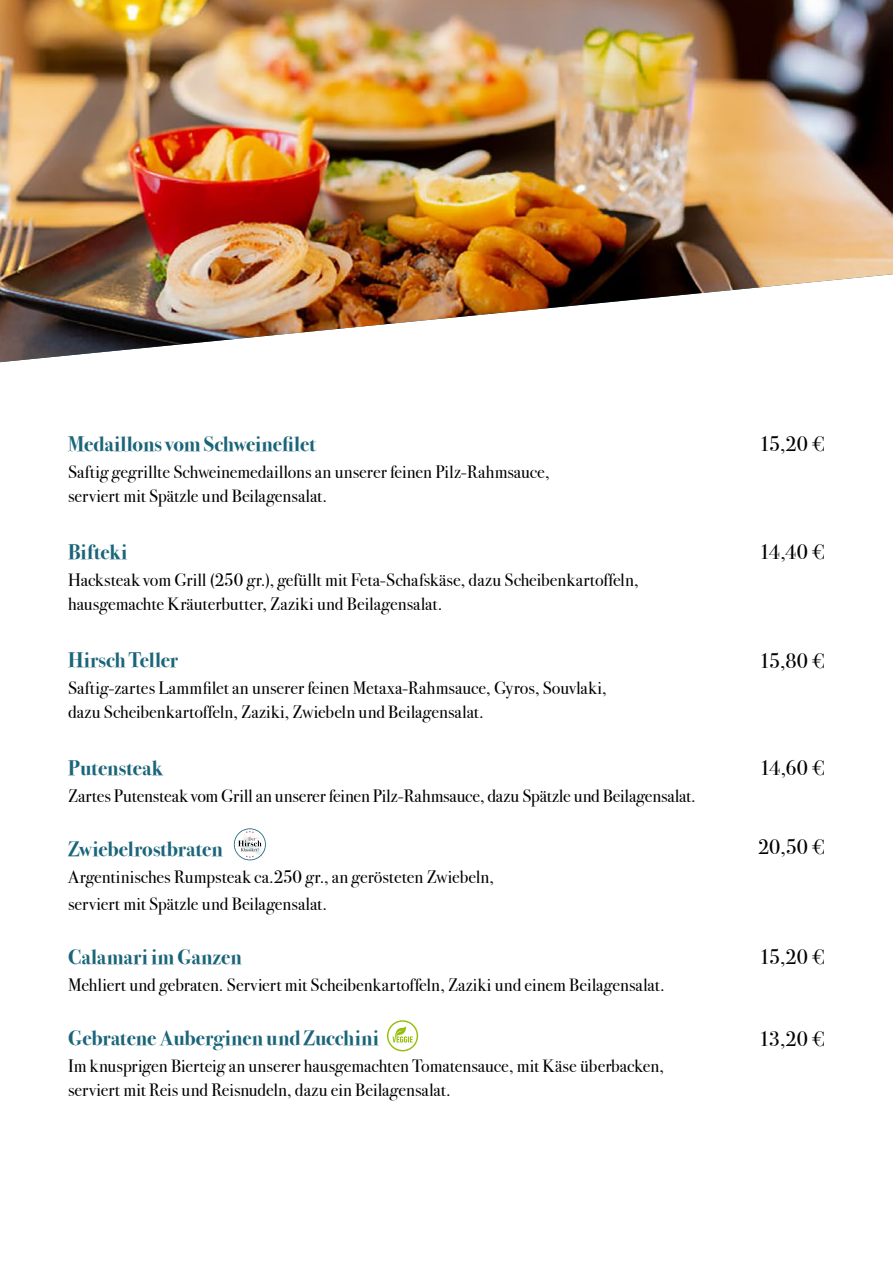
<style>
.page{position:relative;width:893px;height:1263px;background:#fff}
.page>*{position:absolute;margin:0;border:0;box-sizing:border-box;transform-origin:0 0}
.t1{font:700 21px "Bodoni Svty Two ITCTT";color:#1b657a}
.t2{font:21px "Bodoni Svty Two ITCTT";letter-spacing:-.005em;color:#000}
.t3{font:18px/24px "Bodoni Svty Two ITCTT";color:#000}
</style>
<div class="page">
<img style="left:0;top:0;width:893px;height:362px">
<svg style="left:387px;top:1020px;width:31px;height:31px"></svg>
<svg style="left:388px;top:1021px;width:29px;height:29px"></svg>
<svg style="left:234px;top:828px;width:32px;height:32px"></svg>
<p class="t1" style="left:68px;top:426px;width:249px">Medaillons vom Schweinefilet</p>
<p class="t3" style="left:68px;top:458px;width:483px">Saftig gegrillte Schweinemedaillons an unserer feinen Pilz-Rahmsauce, serviert mit Spätzle und Beilagensalat.</p>
<p class="t1" style="left:68px;top:534px;width:61px">Bifteki</p>
<p class="t3" style="left:68px;top:566px;width:572px">Hacksteak vom Grill (250 gr.), gefüllt mit Feta-Schafskäse, dazu Scheibenkartoffeln, hausgemachte Kräuterbutter, Zaziki und Beilagensalat.</p>
<p class="t1" style="left:68px;top:642px;width:112px">Hirsch Teller</p>
<p class="t3" style="left:68px;top:674px;width:540px">Saftig-zartes Lammfilet an unserer feinen Metaxa-Rahmsauce, Gyros, Souvlaki, dazu Scheibenkartoffeln, Zaziki, Zwiebeln und Beilagensalat.</p>
<p class="t1" style="left:68px;top:750px;width:96px">Putensteak</p>
<p class="t3" style="left:68px;top:782px;width:629px">Zartes Putensteak vom Grill an unserer feinen Pilz-Rahmsauce, dazu Spätzle und Beilagensalat.</p>
<p class="t1" style="left:68px;top:831px;width:156px">Zwiebelrostbraten</p>
<p class="t3" style="left:68px;top:861px;width:427px;line-height:27px">Argentinisches Rumpsteak ca.250 gr., an gerösteten Zwiebeln, serviert mit Spätzle und Beilagensalat.</p>
<p class="t1" style="left:68px;top:939px;width:175px">Calamari im Ganzen</p>
<p class="t3" style="left:68px;top:971px;width:598px">Mehliert und gebraten. Serviert mit Scheibenkartoffeln, Zaziki und einem Beilagensalat.</p>
<p class="t1" style="left:68px;top:1020px;width:312px">Gebratene Auberginen und Zucchini</p>
<p class="t3" style="left:68px;top:1052px;width:597px">Im knusprigen Bierteig an unserer hausgemachten Tomatensauce, mit Käse überbacken, serviert mit Reis und Reisnudeln, dazu ein Beilagensalat.</p>
<p class="t2" style="left:759px;top:427px;width:67px">15,20 €</p>
<p class="t2" style="left:759px;top:534px;width:67px">14,40 €</p>
<p class="t2" style="left:759px;top:644px;width:67px">15,80 €</p>
<p class="t2" style="left:759px;top:750px;width:67px">14,60 €</p>
<p class="t2" style="left:758px;top:830px;width:68px">20,50 €</p>
<p class="t2" style="left:759px;top:939px;width:67px">15,20 €</p>
<p class="t2" style="left:759px;top:1022px;width:68px">13,20 €</p>
</div>
